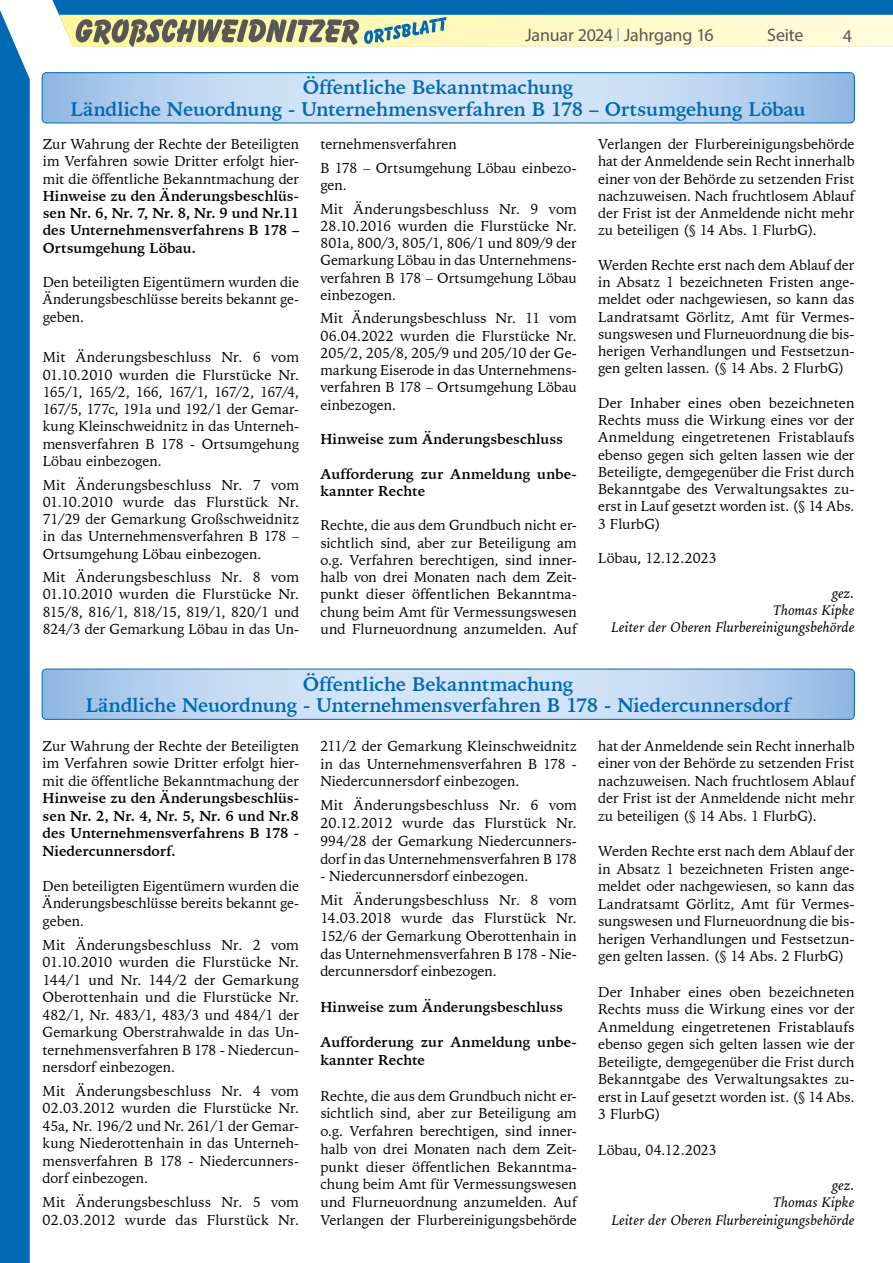
<style>
.page{position:relative;width:893px;height:1263px;background:#fff}
.page>*{position:absolute;margin:0;border:0;box-sizing:border-box;transform-origin:0 0}
.t1{font:700 19.5px/21.8px "Iowan Old Style BT";letter-spacing:-.01em;color:#0069b4;text-align:center}
.t2{font:18px "Myriad Pro";letter-spacing:-.01em;color:#575756}
.t3{font:14.25px/17.2px "Iowan Old Style BT";color:#000;text-align:justify}
.t4{font:700 14.25px/17.2px "Iowan Old Style BT";color:#000;text-align:justify}
.t5{font:italic 14.25px/17.2px "Iowan Old Style BT";letter-spacing:.005em;color:#000;text-align:right}
.s1{font-family:"Saxony";font-weight:300;color:#4f8fcd}
</style>
<div class="page">
<svg style="left:52px;top:0;width:841px;height:47px;background:#98b7b2"></svg>
<div style="left:0;top:10px;width:30px;height:1253px;background:#0069b4"></div>
<svg style="left:42px;top:73px;width:812px;height:50px;background:#c0d7f1"></svg>
<div style="left:42px;top:72px;width:813px;height:51px;border:1px solid #0069b4;border-radius:4px"></div>
<svg style="left:42px;top:669px;width:812px;height:50px;background:#c0d7f1"></svg>
<div style="left:42px;top:669px;width:813px;height:51px;border:1px solid #0069b4;border-radius:4px"></div>
<p class="t2" style="left:525px;top:24px;width:190px">Januar 2024 <span class="s1">|</span> Jahrgang 16</p>
<p class="t2" style="left:767px;top:24px;width:38px">Seite</p>
<p class="t2" style="left:843px;top:25px;width:11px">4</p>
<h1 class="t1" style="left:71px;top:76px;width:736px">Öffentliche Bekanntmachung<br>Ländliche Neuordnung - Unternehmensverfahren B 178 – Ortsumgehung Löbau</h1>
<p class="t3" style="left:43px;top:135px;width:258px">Zur Wahrung der Rechte der Beteiligten im Verfahren sowie Dritter erfolgt hier&shy;mit die öffentliche Bekanntmachung der</p>
<p class="t4" style="left:43px;top:187px;width:258px">Hinweise zu den Änderungsbeschlüs&shy;sen Nr. 6, Nr. 7, Nr. 8, Nr. 9 und Nr.11 des Unternehmensverfahrens B 178 – Ortsumgehung Löbau.</p>
<p class="t3" style="left:43px;top:273px;width:258px">Den beteiligten Eigentümern wurden die Änderungsbeschlüsse bereits bekannt ge&shy;geben.</p>
<p class="t3" style="left:43px;top:349px;width:258px">Mit Änderungsbeschluss Nr. 6 vom 01.10.2010 wurden die Flurstücke Nr.<br>165/1, 165/2, 166, 167/1, 167/2, 167/4, 167/5, 177c, 191a und 192/1 der Gemar&shy;kung Kleinschweidnitz in das Unterneh&shy;mensverfahren B 178 - Ortsumgehung Löbau einbezogen.</p>
<p class="t3" style="left:43px;top:476px;width:258px">Mit Änderungsbeschluss Nr. 7 vom 01.10.2010 wurde das Flurstück Nr.<br>71/29 der Gemarkung Großschweidnitz in das Unternehmensverfahren B 178 – Ortsumgehung Löbau einbezogen.</p>
<p class="t3" style="left:43px;top:568px;width:258px">Mit Änderungsbeschluss Nr. 8 vom 01.10.2010 wurden die Flurstücke Nr.<br>815/8, 816/1, 818/15, 819/1, 820/1 und 824/3 der Gemarkung Löbau in das Un-</p>
<p class="t3" style="left:320px;top:132px;width:258px;line-height:23.7px">ternehmensverfahren<br>B 178 – Ortsumgehung Löbau einbezo-</p>
<p class="t3" style="left:320px;top:173px;width:258px;line-height:23.5px">gen.<br>Mit Änderungsbeschluss Nr. 9 vom</p>
<p class="t3" style="left:320px;top:217px;width:258px">28.10.2016 wurden die Flurstücke Nr.<br>801a, 800/3, 805/1, 806/1 und 809/9 der Gemarkung Löbau in das Unternehmens&shy;verfahren B 178 – Ortsumgehung Löbau einbezogen.</p>
<p class="t3" style="left:320px;top:310px;width:258px">Mit Änderungsbeschluss Nr. 11 vom 06.04.2022 wurden die Flurstücke Nr.<br>205/2, 205/8, 205/9 und 205/10 der Ge&shy;markung Eiserode in das Unternehmens&shy;verfahren B 178 – Ortsumgehung Löbau einbezogen.</p>
<p class="t4" style="left:320px;top:430px;width:244px">Hinweise zum Änderungsbeschluss</p>
<p class="t4" style="left:320px;top:465px;width:258px">Aufforderung zur Anmeldung unbe&shy;kannter Rechte</p>
<p class="t3" style="left:320px;top:517px;width:258px">Rechte, die aus dem Grundbuch nicht er&shy;sichtlich sind, aber zur Beteiligung am o.g. Verfahren berechtigen, sind inner&shy;halb von drei Monaten nach dem Zeit&shy;punkt dieser öffentlichen Bekanntma&shy;chung beim Amt für Vermessungswesen und Flurneuordnung anzumelden. Auf</p>
<p class="t3" style="left:598px;top:135px;width:258px">Verlangen der Flurbereinigungsbehörde hat der Anmeldende sein Recht innerhalb einer von der Behörde zu setzenden Frist nachzuweisen. Nach fruchtlosem Ablauf der Frist ist der Anmeldende nicht mehr zu beteiligen (§ 14 Abs. 1 FlurbG).</p>
<p class="t3" style="left:598px;top:256px;width:258px">Werden Rechte erst nach dem Ablauf der in Absatz 1 bezeichneten Fristen ange&shy;meldet oder nachgewiesen, so kann das Landratsamt Görlitz, Amt für Vermes&shy;sungswesen und Flurneuordnung die bis&shy;herigen Verhandlungen und Festsetzun&shy;gen gelten lassen. (§ 14 Abs. 2 FlurbG)</p>
<p class="t3" style="left:598px;top:394px;width:258px">Der Inhaber eines oben bezeichneten Rechts muss die Wirkung eines vor der Anmeldung eingetretenen Fristablaufs ebenso gegen sich gelten lassen wie der Beteiligte, demgegenüber die Frist durch Bekanntgabe des Verwaltungsaktes zu&shy;erst in Lauf gesetzt worden ist. (§ 14 Abs.<br>3 FlurbG)</p>
<p class="t3" style="left:598px;top:549px;width:120px">Löbau, 12.12.2023</p>
<p class="t5" style="left:612px;top:584px;width:244px">gez.<br>Thomas Kipke<br>Leiter der Oberen Flurbereinigungsbehörde</p>
<h1 class="t1" style="left:86px;top:673px;width:706px">Öffentliche Bekanntmachung<br>Ländliche Neuordnung - Unternehmensverfahren B 178 - Niedercunnersdorf</h1>
<p class="t3" style="left:43px;top:737px;width:258px">Zur Wahrung der Rechte der Beteiligten im Verfahren sowie Dritter erfolgt hier&shy;mit die öffentliche Bekanntmachung der</p>
<p class="t4" style="left:43px;top:789px;width:258px">Hinweise zu den Änderungsbeschlüs&shy;sen Nr. 2, Nr. 4, Nr. 5, Nr. 6 und Nr.8 des Unternehmensverfahrens B 178 - Niedercunnersdorf.</p>
<p class="t3" style="left:43px;top:877px;width:258px">Den beteiligten Eigentümern wurden die Änderungsbeschlüsse bereits bekannt ge&shy;geben.</p>
<p class="t3" style="left:43px;top:936px;width:258px">Mit Änderungsbeschluss Nr. 2 vom 01.10.2010 wurden die Flurstücke Nr.<br>144/1 und Nr. 144/2 der Gemarkung Oberottenhain und die Flurstücke Nr.<br>482/1, Nr. 483/1, 483/3 und 484/1 der Gemarkung Oberstrahwalde in das Un&shy;ternehmensverfahren B 178 - Niedercun&shy;nersdorf einbezogen.</p>
<p class="t3" style="left:43px;top:1082px;width:258px">Mit Änderungsbeschluss Nr. 4 vom 02.03.2012 wurden die Flurstücke Nr.<br>45a, Nr. 196/2 und Nr. 261/1 der Gemar&shy;kung Niederottenhain in das Unterneh&shy;mensverfahren B 178 - Niedercunners&shy;dorf einbezogen.</p>
<p class="t3" style="left:43px;top:1193px;width:258px">Mit Änderungsbeschluss Nr. 5 vom<br>02.03.2012 wurde das Flurstück Nr.</p>
<p class="t3" style="left:320px;top:737px;width:258px;line-height:17.7px">211/2 der Gemarkung Kleinschweidnitz in das Unternehmensverfahren B 178 - Niedercunnersdorf einbezogen.</p>
<p class="t3" style="left:320px;top:796px;width:258px;line-height:17.7px">Mit Änderungsbeschluss Nr. 6 vom 20.12.2012 wurde das Flurstück Nr.<br>994/28 der Gemarkung Niedercunners&shy;dorf in das Unternehmensverfahren B 178</p>
<p class="t3" style="left:320px;top:864px;width:258px;line-height:24.2px">- Niedercunnersdorf einbezogen.<br>Mit Änderungsbeschluss Nr. 8 vom</p>
<p class="t3" style="left:320px;top:909px;width:258px;line-height:17.7px">14.03.2018 wurde das Flurstück Nr.<br>152/6 der Gemarkung Oberottenhain in das Unternehmensverfahren B 178 - Nie&shy;dercunnersdorf einbezogen.</p>
<p class="t4" style="left:320px;top:998px;width:244px">Hinweise zum Änderungsbeschluss</p>
<p class="t4" style="left:320px;top:1033px;width:258px;line-height:17.7px">Aufforderung zur Anmeldung unbe&shy;kannter Rechte</p>
<p class="t3" style="left:320px;top:1086px;width:258px;line-height:17.7px">Rechte, die aus dem Grundbuch nicht er&shy;sichtlich sind, aber zur Beteiligung am o.g. Verfahren berechtigen, sind inner&shy;halb von drei Monaten nach dem Zeit&shy;punkt dieser öffentlichen Bekanntma&shy;chung beim Amt für Vermessungswesen und Flurneuordnung anzumelden. Auf Verlangen der Flurbereinigungsbehörde</p>
<p class="t3" style="left:598px;top:737px;width:258px">hat der Anmeldende sein Recht innerhalb einer von der Behörde zu setzenden Frist nachzuweisen. Nach fruchtlosem Ablauf der Frist ist der Anmeldende nicht mehr zu beteiligen (§ 14 Abs. 1 FlurbG).</p>
<p class="t3" style="left:598px;top:842px;width:258px">Werden Rechte erst nach dem Ablauf der in Absatz 1 bezeichneten Fristen ange&shy;meldet oder nachgewiesen, so kann das Landratsamt Görlitz, Amt für Vermes&shy;sungswesen und Flurneuordnung die bis&shy;herigen Verhandlungen und Festsetzun&shy;gen gelten lassen. (§ 14 Abs. 2 FlurbG)</p>
<p class="t3" style="left:598px;top:983px;width:258px">Der Inhaber eines oben bezeichneten Rechts muss die Wirkung eines vor der Anmeldung eingetretenen Fristablaufs ebenso gegen sich gelten lassen wie der Beteiligte, demgegenüber die Frist durch Bekanntgabe des Verwaltungsaktes zu&shy;erst in Lauf gesetzt worden ist. (§ 14 Abs.<br>3 FlurbG)</p>
<p class="t3" style="left:598px;top:1141px;width:120px">Löbau, 04.12.2023</p>
<p class="t5" style="left:612px;top:1176px;width:244px">gez.<br>Thomas Kipke<br>Leiter der Oberen Flurbereinigungsbehörde</p>
</div>
